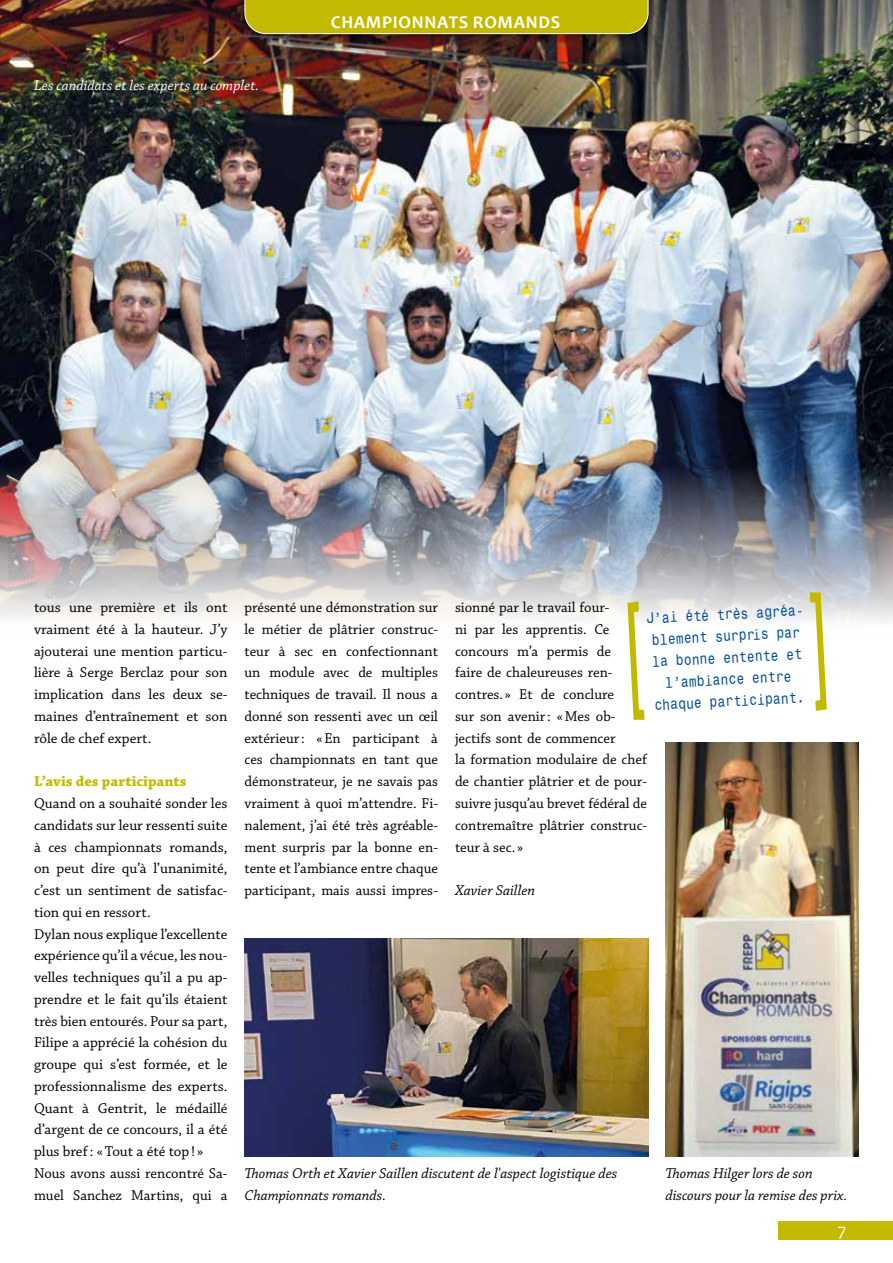
<style>
.page{position:relative;width:893px;height:1263px;background:#fff}
.page>*{position:absolute;margin:0;border:0;box-sizing:border-box;transform-origin:0 0}
.t1{font:700 18px "Candara";letter-spacing:.04em;color:#fff}
.t2{font:18px "Candara";color:#fff}
.t3{font:15px/21.8px "Chaparral Pro";color:#000;text-align:justify}
.t4{font:italic 15px/21.8px "Chaparral Pro";color:#000}
.t5{font:italic 15px "Chaparral Pro";color:#fff}
.t6{font:700 15px "Chaparral Pro";color:#c3ba00}
.t7{font:13.5px/21.8px "Monospace Typewriter";color:#004d9d;text-align:center}
</style>
<div class="page">
<img style="left:665px;top:743px;width:194px;height:413px">
<img style="left:0;top:0;width:893px;height:622px">
<div style="left:778px;top:1221px;width:115px;height:19px;background:#c3ba00"></div>
<div style="left:235px;top:0;width:423px;height:44px;background:#000;opacity:.75"></div>
<div style="left:244px;top:0;width:405px;height:34px;background:#c3ba00"></div>
<svg style="left:627px;top:601px;width:17px;height:119px"></svg>
<svg style="left:810px;top:592px;width:17px;height:119px"></svg>
<img style="left:244px;top:938px;width:404px;height:218px">
<p class="t5" style="left:34px;top:77px;width:227px">Les candidats et les experts au complet.</p>
<p class="t1" style="left:331px;top:11px;width:231px">CHAMPIONNATS ROMANDS</p>
<p class="t3" style="left:34px;top:597px;width:195px">tous une première et ils ont vraiment été à la hauteur. J’y ajouterai une mention particu&shy;lière à Serge Berclaz pour son implication dans les deux se&shy;maines d’entraînement et son rôle de chef expert.</p>
<p class="t6" style="left:34px;top:773px;width:154px">L’avis des participants</p>
<p class="t3" style="left:34px;top:793px;width:195px;text-align:left">Quand on a souhaité sonder les candidats sur leur ressenti suite à ces championnats romands, on peut dire qu’à l’unanimité, c’est un sentiment de satisfac&shy;tion qui en ressort.<br>Dylan nous explique l’excellente expérience qu’il a vécue, les nou&shy;velles techniques qu’il a pu ap&shy;prendre et le fait qu’ils étaient très bien entourés. Pour sa part,<br>Filipe a apprécié la cohésion du groupe qui s’est formée, et le professionnalisme des experts.<br>Quant à Gentrit, le médaillé d’argent de ce concours, il a été plus bref: «Tout a été top! »<br>Nous avons aussi rencontré Sa&shy;muel Sanchez Martins, qui a</p>
<p class="t3" style="left:244px;top:597px;width:195px">présenté une démonstration sur le métier de plâtrier construc&shy;teur à sec en confectionnant un module avec de multiples techniques de travail. Il nous a donné son ressenti avec un œil extérieur: «En participant à ces championnats en tant que démonstrateur, je ne savais pas vraiment à quoi m’attendre. Fi&shy;nalement, j’ai été très agréable&shy;ment surpris par la bonne en&shy;tente et l’ambiance entre chaque participant, mais aussi impres-</p>
<p class="t3" style="left:455px;top:597px;width:194px;text-align:left">sionné par le travail four-<br>ni par les apprentis. Ce concours m’a permis de<br>faire de chaleureuses ren&shy;contres. » Et de conclure<br>sur son avenir: «Mes ob&shy;jectifs sont de commencer<br>la formation modulaire de chef de chantier plâtrier et de pour&shy;suivre jusqu’au brevet fédéral de contremaître plâtrier construc&shy;teur à sec. »</p>
<p class="t7" style="left:646px;top:607px;width:158px;rotate:-3deg">J’ai été très agréa&shy;blement surpris par la bonne entente et l’ambiance entre chaque participant.</p>
<p class="t4" style="left:455px;top:880px;width:82px">Xavier Saillen</p>
<p class="t4" style="left:244px;top:1163px;width:374px">Thomas Orth et Xavier Saillen discutent de l'aspect logistique des<br>Championnats romands.</p>
<p class="t4" style="left:665px;top:1163px;width:183px">Thomas Hilger lors de son discours pour la remise des prix.</p>
<p class="t2" style="left:838px;top:1218px;width:10px">7</p>
</div>
